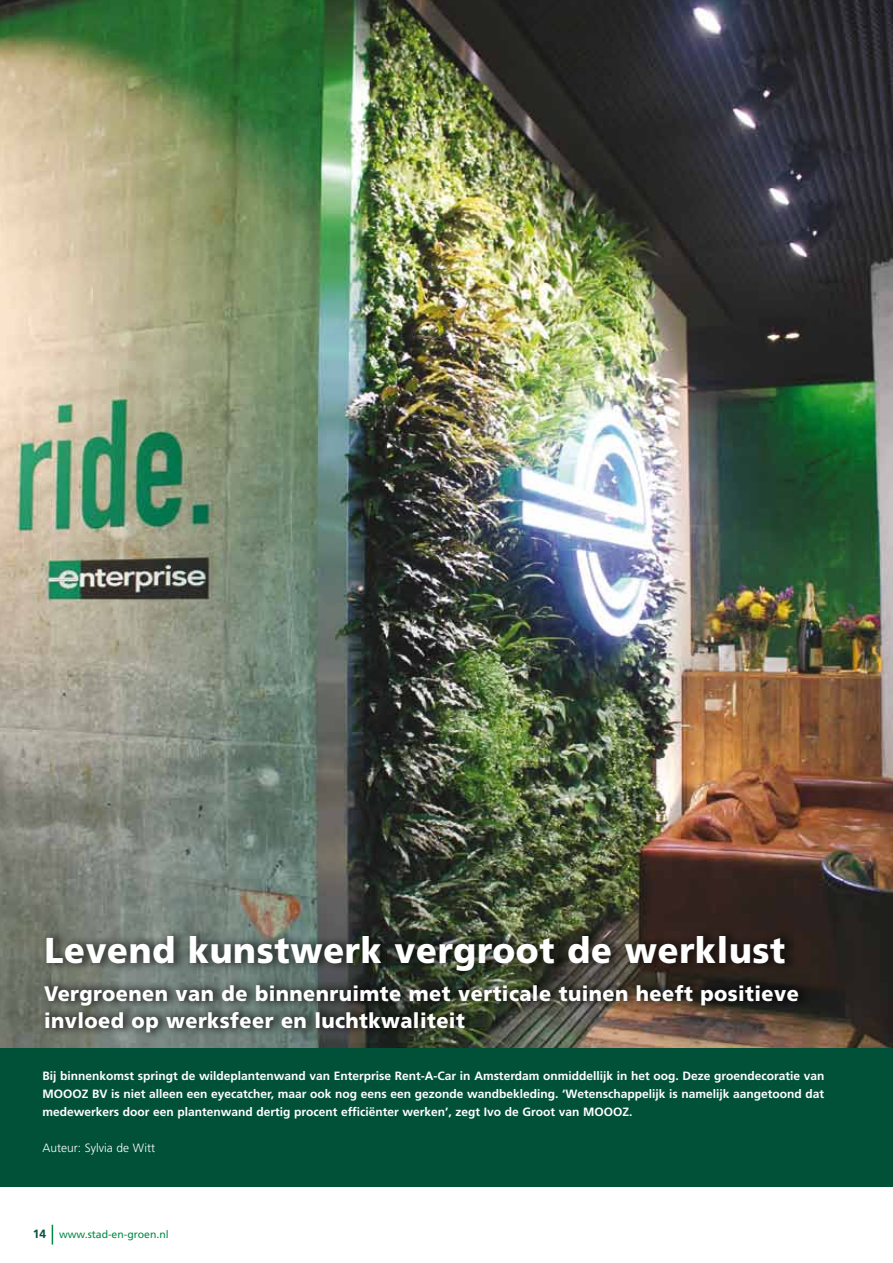
<style>
.page{position:relative;width:893px;height:1263px;background:#fff}
.page>*{position:absolute;margin:0;border:0;box-sizing:border-box;transform-origin:0 0}
.t1{font:900 36px "Frutiger";letter-spacing:.02em;color:#fff;scale:.95 1}
.t2{font:900 21px/27px "Frutiger";letter-spacing:.02em;color:#fff;scale:.95 1}
.t3{font:700 12px/18px "Frutiger";color:#fff;text-align:justify}
.t4{font:300 12px "Frutiger";color:#fff}
.t5{font:10.5px "Frutiger";color:#008b45}
.s1{font-weight:700;font-size:12px;color:#00523c}
</style>
<div class="page">
<svg style="left:52px;top:1225px;width:1px;height:19px"></svg>
<img style="left:0;top:0;width:893px;height:1048px">
<div style="left:0;top:1048px;width:893px;height:138px;background:#005138"></div>
<div style="left:42px;top:927px;width:756px;height:53px;background:#000;opacity:.5"></div>
<div style="left:40px;top:975px;width:771px;height:66px;background:#000;opacity:.5"></div>
<hr style="left:892px;top:0;width:1px;height:171px;background:#fecc00">
<h1 class="t1" style="left:44px;top:928px;width:781px">Levend kunstwerk vergroot de werklust</h1>
<h2 class="t2" style="left:44px;top:980px;width:796px">Vergroenen van de binnenruimte met verticale tuinen heeft positieve invloed op werksfeer en luchtkwaliteit</h2>
<p class="t3" style="left:43px;top:1067px;width:783px">Bij binnenkomst springt de wildeplantenwand van Enterprise Rent-A-Car in Amsterdam onmiddellijk in het oog. Deze groendecoratie van MOOOZ BV is niet alleen een eyecatcher, maar ook nog eens een gezonde wandbekleding. ‘Wetenschappelijk is namelijk aangetoond dat medewerkers door een plantenwand dertig procent efficiënter werken’, zegt Ivo de Groot van MOOOZ.</p>
<p class="t4" style="left:43px;top:1141px;width:114px">Auteur: Sylvia de Witt</p>
<p class="t5" style="left:33px;top:1228px;width:137px"><span class="s1">14</span> www.stad-en-groen.nl</p>
</div>
